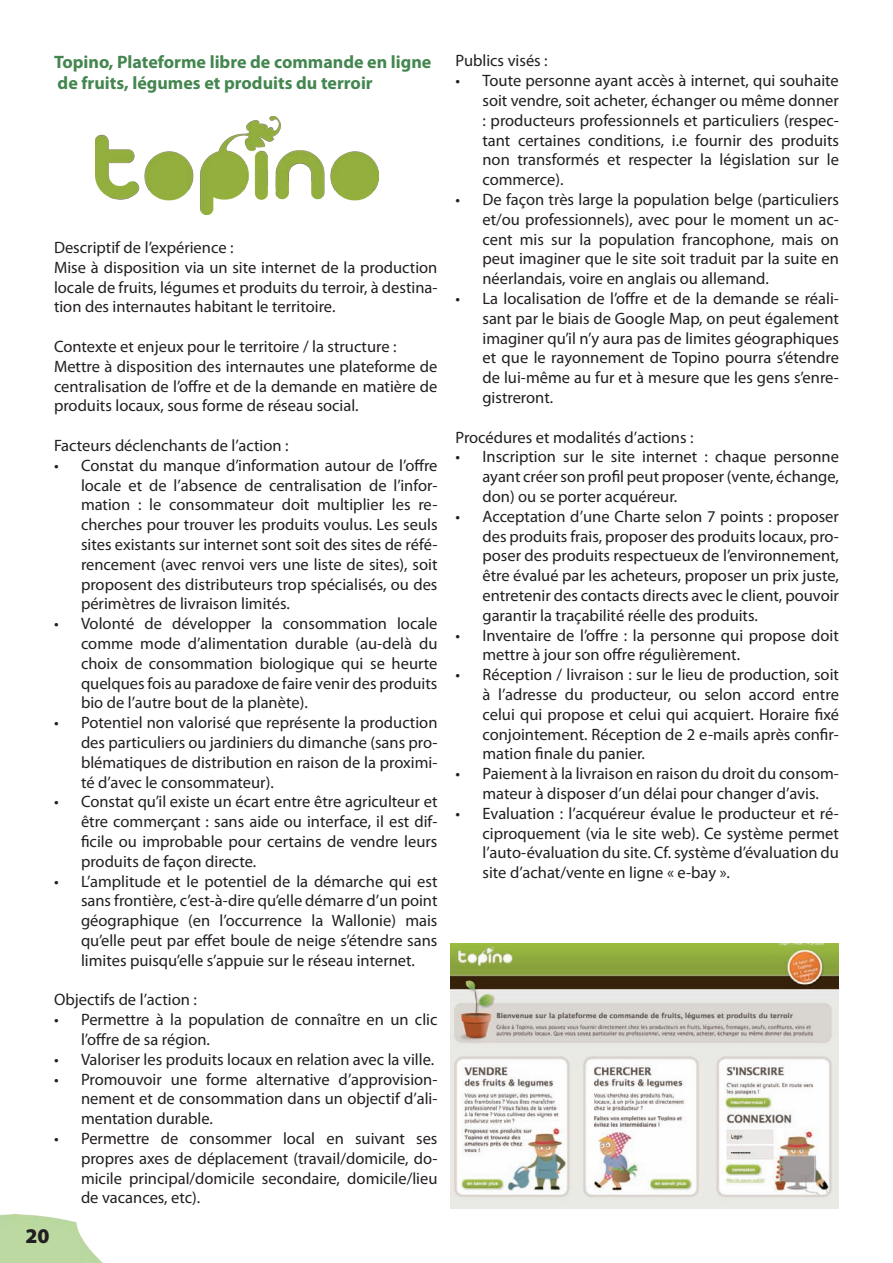
<style>
.page{position:relative;width:893px;height:1263px;background:#fff}
.page>*{position:absolute;margin:0;border:0;box-sizing:border-box;transform-origin:0 0}
.t1{font:900 21px "Myriad Pro";color:#231f20}
.t2{font:700 18px/21.6px "Myriad Pro";color:#43864f}
.t3{font:16.5px/19.8px "Myriad Pro";color:#231f20;text-align:justify}
</style>
<div class="page">
<img style="left:0;top:1215px;width:103px;height:48px">
<img style="left:96px;top:116px;width:282px;height:98px">
<img style="left:451px;top:944px;width:388px;height:265px">
<p class="t2" style="left:54px;top:50px;width:379px">Topino, Plateforme libre de commande en ligne de fruits, légumes et produits du terroir</p>
<p class="t3" style="left:54px;top:237px;width:385px;text-align:left">Descriptif de l’expérience :<br>Mise à disposition via un site internet de la production locale de fruits, légumes et produits du terroir, à destina&shy;tion des internautes habitant le territoire.</p>
<p class="t3" style="left:54px;top:336px;width:385px;text-align:left">Contexte et enjeux pour le territoire / la structure :<br>Mettre à disposition des internautes une plateforme de centralisation de l’offre et de la demande en matière de produits locaux, sous forme de réseau social.</p>
<p class="t3" style="left:54px;top:435px;width:236px">Facteurs déclenchants de l’action :</p>
<p class="t3" style="left:81px;top:455px;width:358px;text-indent:-27px">• Constat du manque d’information autour de l’offre locale et de l’absence de centralisation de l’infor&shy;mation : le consommateur doit multiplier les re&shy;cherches pour trouver les produits voulus. Les seuls sites existants sur internet sont soit des sites de réfé&shy;rencement (avec renvoi vers une liste de sites), soit proposent des distributeurs trop spécialisés, ou des périmètres de livraison limités.</p>
<p class="t3" style="left:81px;top:613px;width:358px;text-indent:-27px">• Volonté de développer la consommation locale comme mode d’alimentation durable (au-delà du choix de consommation biologique qui se heurte quelques fois au paradoxe de faire venir des produits bio de l’autre bout de la planète).</p>
<p class="t3" style="left:81px;top:712px;width:358px;text-indent:-27px">• Potentiel non valorisé que représente la production des particuliers ou jardiniers du dimanche (sans pro&shy;blématiques de distribution en raison de la proximi&shy;té d’avec le consommateur).</p>
<p class="t3" style="left:81px;top:792px;width:358px;text-indent:-27px">• Constat qu’il existe un écart entre être agriculteur et être commerçant : sans aide ou interface, il est dif&shy;ficile ou improbable pour certains de vendre leurs produits de façon directe.</p>
<p class="t3" style="left:81px;top:871px;width:358px;text-indent:-27px">• L’amplitude et le potentiel de la démarche qui est sans frontière, c’est-à-dire qu’elle démarre d’un point géographique (en l’occurrence la Wallonie) mais qu’elle peut par effet boule de neige s’étendre sans limites puisqu’elle s’appuie sur le réseau internet.</p>
<p class="t3" style="left:54px;top:990px;width:144px">Objectifs de l’action :</p>
<p class="t3" style="left:81px;top:1009px;width:358px;text-indent:-27px">• Permettre à la population de connaître en un clic l’offre de sa région.</p>
<p class="t3" style="left:54px;top:1049px;width:382px">• Valoriser les produits locaux en relation avec la ville.</p>
<p class="t3" style="left:81px;top:1069px;width:358px;text-indent:-27px">• Promouvoir une forme alternative d’approvision&shy;nement et de consommation dans un objectif d’ali&shy;mentation durable.</p>
<p class="t3" style="left:81px;top:1128px;width:358px;text-indent:-27px">• Permettre de consommer local en suivant ses propres axes de déplacement (travail/domicile, do&shy;micile principal/domicile secondaire, domicile/lieu de vacances, etc).</p>
<p class="t1" style="left:25px;top:1224px;width:26px">20</p>
<p class="t3" style="left:455px;top:51px;width:94px">Publics visés :</p>
<p class="t3" style="left:482px;top:70px;width:358px;text-indent:-27px">• Toute personne ayant accès à internet, qui souhaite soit vendre, soit acheter, échanger ou même donner : producteurs professionnels et particuliers (respec&shy;tant certaines conditions, i.e fournir des produits non transformés et respecter la législation sur le commerce).</p>
<p class="t3" style="left:482px;top:189px;width:358px;text-indent:-27px">• De façon très large la population belge (particuliers et/ou professionnels), avec pour le moment un ac&shy;cent mis sur la population francophone, mais on peut imaginer que le site soit traduit par la suite en néerlandais, voire en anglais ou allemand.</p>
<p class="t3" style="left:482px;top:288px;width:358px;text-indent:-27px">• La localisation de l’offre et de la demande se réali&shy;sant par le biais de Google Map, on peut également imaginer qu’il n’y aura pas de limites géographiques et que le rayonnement de Topino pourra s’étendre de lui-même au fur et à mesure que les gens s’enre&shy;gistreront.</p>
<p class="t3" style="left:455px;top:427px;width:240px">Procédures et modalités d’actions :</p>
<p class="t3" style="left:482px;top:447px;width:358px;text-indent:-27px">• Inscription sur le site internet : chaque personne ayant créer son profil peut proposer (vente, échange, don) ou se porter acquéreur.</p>
<p class="t3" style="left:482px;top:506px;width:358px;text-indent:-27px">• Acceptation d’une Charte selon 7 points : proposer des produits frais, proposer des produits locaux, pro&shy;poser des produits respectueux de l’environnement, être évalué par les acheteurs, proposer un prix juste, entretenir des contacts directs avec le client, pouvoir garantir la traçabilité réelle des produits.</p>
<p class="t3" style="left:482px;top:625px;width:358px;text-indent:-27px">• Inventaire de l’offre : la personne qui propose doit mettre à jour son offre régulièrement.</p>
<p class="t3" style="left:482px;top:664px;width:358px;text-indent:-27px">• Réception / livraison : sur le lieu de production, soit à l’adresse du producteur, ou selon accord entre celui qui propose et celui qui acquiert. Horaire fixé conjointement. Réception de 2 e-mails après confir&shy;mation finale du panier.</p>
<p class="t3" style="left:455px;top:763px;width:385px;text-align:center">• Paiement à la livraison en raison du droit du consom&shy;mateur à disposer d’un délai pour changer d’avis.</p>
<p class="t3" style="left:482px;top:803px;width:358px;text-indent:-27px">• Evaluation : l’acquéreur évalue le producteur et ré&shy;ciproquement (via le site web). Ce système permet l’auto-évaluation du site. Cf. système d’évaluation du site d’achat/vente en ligne « e-bay ».</p>
</div>
